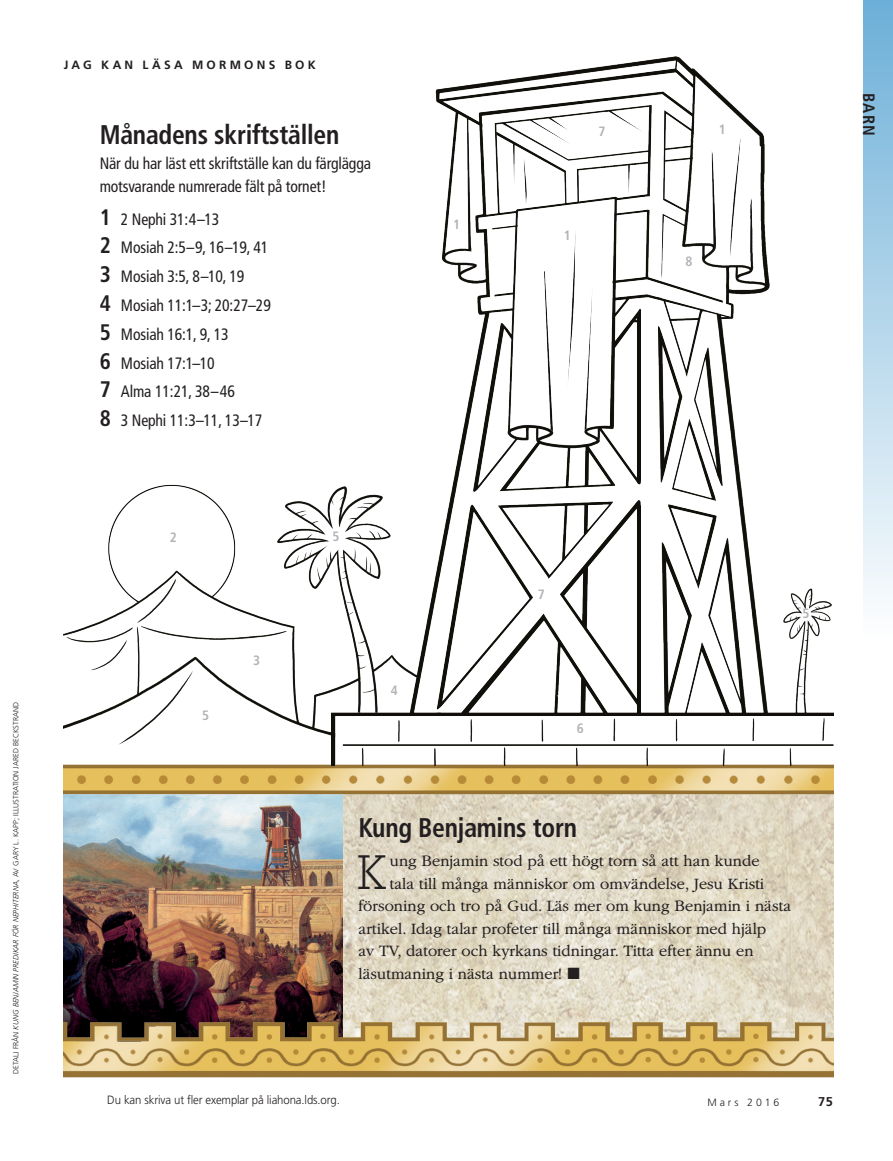
<style>
.page{position:relative;width:893px;height:1161px;background:#fff}
.page>*{position:absolute;margin:0;border:0;box-sizing:border-box;transform-origin:0 0}
.ARTCL_para_first_reg{font:300 49.65px "Rockwelllds Lat";color:#231f20;scale:.95 1}
.t1{font:700 condensed 27px "Frutigerlds Lat";letter-spacing:-.01em;color:#231f20;scale:.95 1}
.ARTCL_para_first_reg-2{font:300 16.5px "Garamondlds Lat Plus";color:#231f20}
.LISTnmbr-1_para__I_C{font:condensed 16.5px "Frutigerlds Lat";letter-spacing:-.01em;color:#231f20;scale:.95 1}
.SIDE_para_LARGE{font:condensed 16.5px/22.5px "Frutigerlds Lat";letter-spacing:-.01em;color:#231f20;scale:.95 1}
.LISTnmbr-1_para_firs{font:condensed 16.5px "Frutigerlds Lat";letter-spacing:-.01em;color:#231f20;scale:.95 1}
.t2{font:700 condensed 16.5px "Frutigerlds Lat";color:#231f20}
.Figimg_para_Numbers{font:700 condensed 13.5px "Frutigerlds Lat";color:#b2b3b7}
.Folio_R{font:700 12.75px "Frutigerlds Lat";color:#231f20}
.INFO_para_Frutiger{font:300 12px "Frutigerlds Lat";letter-spacing:-.01em;color:#231f20;scale:.95 1}
.ARTCL_seriesTitle{font:700 12px "Frutigerlds Lat";letter-spacing:.27em;color:#231f20}
.Folio_R-2{font:300 10.5px "Frutigerlds Lat";letter-spacing:.28em;color:#231f20}
.t3{font:300 7.5px "Frutigerlds Lat";color:#231f20}
.s1{font-style:italic}
.s2{font-weight:700;font-size:22.5px}
</style>
<div class="page">
<div style="left:863px;top:0;width:30px;height:639px;background:linear-gradient(to bottom,#6cafd8,#fdfefe)"></div>
<img style="left:64px;top:57px;width:769px;height:1021px">
<img style="left:64px;top:782px;width:278px;height:281px">
<p class="t3" style="left:10px;top:1074px;width:374px;rotate:-90deg">DETALJ FRÅN <span class="s1">KUNG BENJAMIN PREDIKAR FÖR NEPHITERNA,</span> AV GARY L. KAPP; ILLUSTRATION JARED BECKSTRAND</p>
<p class="ARTCL_seriesTitle" style="left:64px;top:55px;width:253px">JAG KAN LÄSA MORMONS BOK</p>
<p class="t1" style="left:100px;top:113px;width:254px">Månadens skriftställen</p>
<p class="SIDE_para_LARGE" style="left:100px;top:152px;width:287px">När du har läst ett skriftställe kan du färglägga motsvarande numrerade fält på tornet!</p>
<p class="LISTnmbr-1_para_firs" style="left:100px;top:206px;width:128px"><span class="s2">1</span> 2 Nephi 31:4–13</p>
<p class="LISTnmbr-1_para__I_C" style="left:100px;top:235px;width:179px"><span class="s2">2</span> Mosiah 2:5–9, 16–19, 41</p>
<p class="LISTnmbr-1_para__I_C" style="left:100px;top:264px;width:154px"><span class="s2">3</span> Mosiah 3:5, 8–10, 19</p>
<p class="LISTnmbr-1_para__I_C" style="left:100px;top:292px;width:182px"><span class="s2">4</span> Mosiah 11:1–3; 20:27–29</p>
<p class="LISTnmbr-1_para__I_C" style="left:100px;top:321px;width:137px"><span class="s2">5</span> Mosiah 16:1, 9, 13</p>
<p class="LISTnmbr-1_para__I_C" style="left:100px;top:350px;width:123px"><span class="s2">6</span> Mosiah 17:1–10</p>
<p class="LISTnmbr-1_para__I_C" style="left:100px;top:379px;width:144px"><span class="s2">7</span> Alma 11:21, 38–46</p>
<p class="LISTnmbr-1_para__I_C" style="left:100px;top:407px;width:173px"><span class="s2">8</span> 3 Nephi 11:3–11, 13–17</p>
<p class="Figimg_para_Numbers" style="left:453px;top:214px;width:9px">1</p>
<p class="Figimg_para_Numbers" style="left:598px;top:121px;width:9px">7</p>
<p class="Figimg_para_Numbers" style="left:564px;top:225px;width:9px">1</p>
<p class="Figimg_para_Numbers" style="left:719px;top:119px;width:9px">1</p>
<p class="Figimg_para_Numbers" style="left:686px;top:251px;width:9px">8</p>
<p class="Figimg_para_Numbers" style="left:170px;top:527px;width:9px">2</p>
<p class="Figimg_para_Numbers" style="left:333px;top:526px;width:9px">5</p>
<p class="Figimg_para_Numbers" style="left:202px;top:705px;width:9px">5</p>
<p class="Figimg_para_Numbers" style="left:253px;top:650px;width:9px">3</p>
<p class="Figimg_para_Numbers" style="left:391px;top:679px;width:9px">4</p>
<p class="Figimg_para_Numbers" style="left:538px;top:584px;width:9px">7</p>
<p class="Figimg_para_Numbers" style="left:577px;top:717px;width:9px">6</p>
<p class="Figimg_para_Numbers" style="left:802px;top:603px;width:9px">5</p>
<p class="t1" style="left:358px;top:806px;width:232px">Kung Benjamins torn</p>
<p class="ARTCL_para_first_reg" style="left:358px;top:834px;width:30px">K</p>
<p class="ARTCL_para_first_reg-2" style="left:390px;top:849px;width:371px">ung Benjamin stod på ett högt torn så att han kunde</p>
<p class="ARTCL_para_first_reg-2" style="left:390px;top:872px;width:376px">tala till många människor om omvändelse, Jesu Kristi</p>
<p class="ARTCL_para_first_reg-2" style="left:358px;top:894px;width:434px">försoning och tro på Gud. Läs mer om kung Benjamin i nästa</p>
<p class="ARTCL_para_first_reg-2" style="left:358px;top:917px;width:410px">artikel. Idag talar profeter till många människor med hjälp</p>
<p class="ARTCL_para_first_reg-2" style="left:358px;top:939px;width:397px">av TV, datorer och kyrkans tidningar. Titta efter ännu en</p>
<p class="ARTCL_para_first_reg-2" style="left:358px;top:962px;width:224px">läsutmaning i nästa nummer! ◼</p>
<p class="t2" style="left:881px;top:93px;width:45px;rotate:90deg">BARN</p>
<p class="INFO_para_Frutiger" style="left:107px;top:1091px;width:246px">Du kan skriva ut fler exemplar på liahona.lds.org.</p>
<p class="Folio_R-2" style="left:707px;top:1094px;width:73px">Mars 2016</p>
<p class="Folio_R" style="left:818px;top:1091px;width:16px">75</p>
</div>
